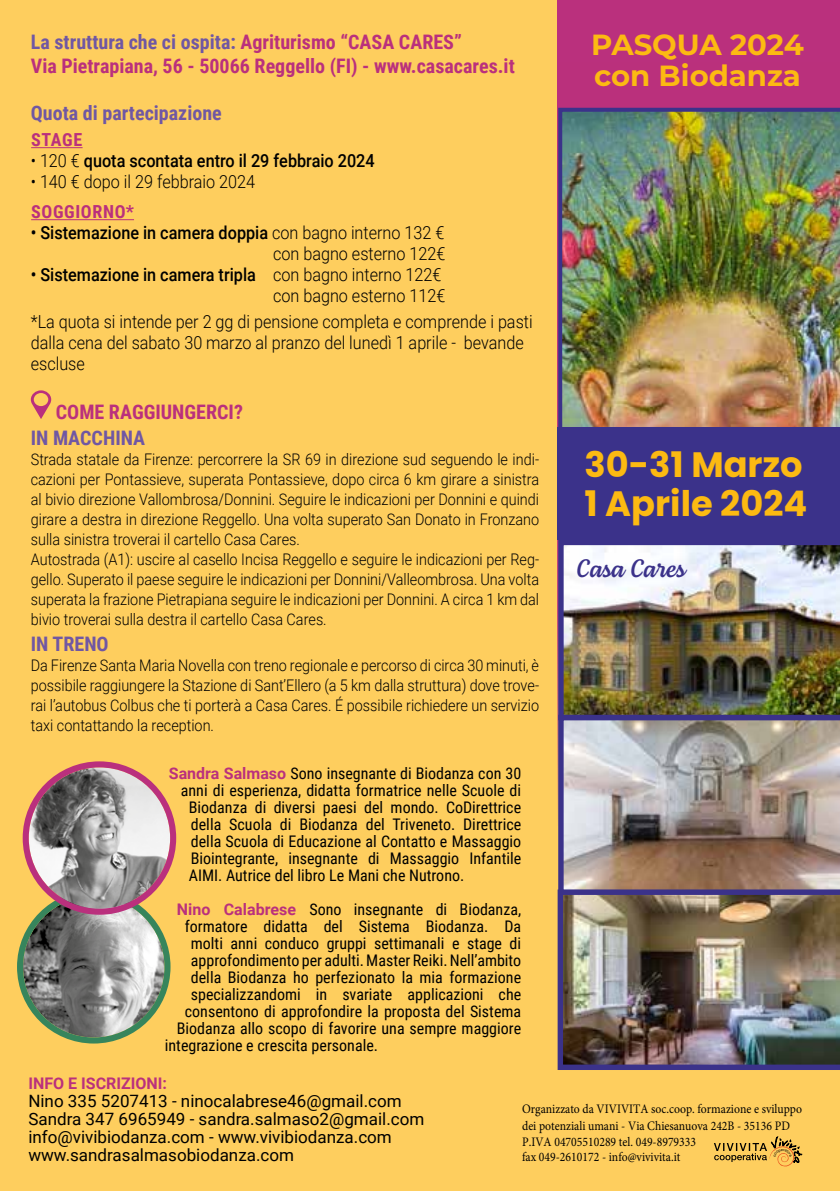
<style>
.page{position:relative;width:840px;height:1191px;background:#fff}
.page>*{position:absolute;margin:0;border:0;box-sizing:border-box;transform-origin:0 0}
.t1{font:700 35.2px/38.4px "Poppins";color:#fcba12}
.t2{font:700 29.2px/31.2px "Montserrat";color:#fcba12}
.t3{font:26px "Lemongrass Script";color:#3b328a;scale:.96 1}
.t4{font:700 20px/24px "Roboto Condensed";color:#ba307d}
.t5{font:700 20px "Roboto Condensed";color:#7057a3}
.t6{font:300 18px/21px "Roboto";color:#000;text-align:right;scale:.9 1}
.t7{font:500 18px "Roboto";color:#000;scale:.9 1}
.t8{font:700 18px "Roboto Condensed";letter-spacing:.035em;color:#ba307d}
.t9{font:17px/18px "Roboto";color:#000}
.t10{font:300 16px/20px "Roboto";color:#000;scale:.9 1}
.t11{font:16px "Roboto Condensed";color:#000}
.t12{font:700 16px "Roboto";color:#ba307d}
.t13{font:13px/15.8px "Minion Pro";color:#000;scale:.9 1}
.s1{color:#7057a3}
.s2{font-weight:300}
.s3{font-weight:500}
.s4{font-family:"Roboto";font-weight:700;color:#ba307d}
</style>
<div class="page">
<div style="left:0;top:0;width:839px;height:1191px;background:#fece5e"></div>
<div style="left:557px;top:0;width:282px;height:825px;background:#ba307d"></div>
<img style="left:558px;top:108px;width:281px;height:319px">
<hr style="left:31px;top:147px;width:52px;height:1px;background:#ba307d">
<hr style="left:31px;top:219px;width:103px;height:1px;background:#ba307d">
<img style="left:558px;top:720px;width:281px;height:169px">
<img style="left:557px;top:889px;width:282px;height:181px">
<img style="left:558px;top:540px;width:281px;height:180px">
<img style="left:23px;top:896px;width:141px;height:141px;border-radius:71px">
<div style="left:17px;top:890px;width:153px;height:153px;border:6px solid #37855c;border-radius:50%"></div>
<img style="left:29px;top:767px;width:141px;height:141px;border-radius:71px">
<div style="left:23px;top:761px;width:153px;height:153px;border:6px solid #ba307d;border-radius:50%"></div>
<div style="left:557px;top:427px;width:282px;height:113px;background:#3b328a"></div>
<svg style="left:31px;top:390px;width:20px;height:29px"></svg>
<svg style="left:714px;top:1136px;width:87px;height:30px"></svg>
<p class="t4" style="left:31px;top:29px;width:485px"><span class="s1">La struttura che ci ospita:</span> Agriturismo “CASA CARES”<br>Via Pietrapiana, 56 - 50066 Reggello (FI) - www.casacares.it</p>
<p class="t5" style="left:31px;top:99px;width:192px">Quota di partecipazione</p>
<p class="t8" style="left:31px;top:127px;width:53px">STAGE</p>
<p class="t7" style="left:31px;top:148px;width:383px"><span class="s2">• 120 €</span> quota scontata entro il 29 febbraio 2024</p>
<p class="t6" style="left:31px;top:171px;width:251px">• 140 € dopo il 29 febbraio 2024</p>
<p class="t8" style="left:31px;top:199px;width:104px">SOGGIORNO*</p>
<p class="t6" style="left:31px;top:222px;width:462px"><span class="s3">• Sistemazione in camera doppia</span> con bagno interno 132 € con bagno esterno 122€</p>
<p class="t6" style="left:31px;top:264px;width:462px"><span class="s3">• Sistemazione in camera tripla</span> con bagno interno 122€ con bagno esterno 112€</p>
<p class="t6" style="left:31px;top:311px;width:559px;text-align:left">*La quota si intende per 2 gg di pensione completa e comprende i pasti dalla cena del sabato 30 marzo al pranzo del lunedì 1 aprile - bevande escluse</p>
<p class="t4" style="left:56px;top:399px;width:188px">COME RAGGIUNGERCI?</p>
<p class="t5" style="left:31px;top:424px;width:116px">IN MACCHINA</p>
<p class="t10" style="left:31px;top:449px;width:566px">Strada statale da Firenze: percorrere la SR 69 in direzione sud seguendo le indi&shy;cazioni per Pontassieve, superata Pontassieve, dopo circa 6 km girare a sinistra al bivio direzione Vallombrosa/Donnini. Seguire le indicazioni per Donnini e quindi girare a destra in direzione Reggello. Una volta superato San Donato in Fronzano sulla sinistra troverai il cartello Casa Cares.<br>Autostrada (A1): uscire al casello Incisa Reggello e seguire le indicazioni per Reg&shy;gello. Superato il paese seguire le indicazioni per Donnini/Valleombrosa. Una volta superata la frazione Pietrapiana seguire le indicazioni per Donnini. A circa 1 km dal bivio troverai sulla destra il cartello Casa Cares.</p>
<p class="t5" style="left:31px;top:630px;width:79px">IN TRENO</p>
<p class="t10" style="left:31px;top:655px;width:566px;text-align:justify">Da Firenze Santa Maria Novella con treno regionale e percorso di circa 30 minuti, è possibile raggiungere la Stazione di Sant’Ellero (a 5 km dalla struttura) dove trove&shy;rai l’autobus Colbus che ti porterà a Casa Cares. É possibile richiedere un servizio taxi contattando la reception.</p>
<p class="t11" style="left:169px;top:761px;width:354px"><span class="s4">Sandra Salmaso</span> Sono insegnante di Biodanza con 30</p>
<p class="t11" style="left:181px;top:778px;width:341px">anni di esperienza, didatta formatrice nelle Scuole di</p>
<p class="t11" style="left:189px;top:795px;width:333px">Biodanza di diversi paesi del mondo. CoDirettrice</p>
<p class="t11" style="left:191px;top:812px;width:331px">della Scuola di Biodanza del Triveneto. Direttrice</p>
<p class="t11" style="left:191px;top:829px;width:332px">della Scuola di Educazione al Contatto e Massaggio</p>
<p class="t11" style="left:191px;top:846px;width:331px">Biointegrante, insegnante di Massaggio Infantile</p>
<p class="t11" style="left:189px;top:863px;width:277px">AIMI. Autrice del libro Le Mani che Nutrono.</p>
<p class="t11" style="left:177px;top:897px;width:346px"><span class="s4">Nino Calabrese</span> Sono insegnante di Biodanza,</p>
<p class="t11" style="left:185px;top:914px;width:337px">formatore didatta del Sistema Biodanza. Da</p>
<p class="t11" style="left:191px;top:931px;width:331px">molti anni conduco gruppi settimanali e stage di</p>
<p class="t11" style="left:191px;top:948px;width:331px">approfondimento per adulti. Master Reiki. Nell’ambito</p>
<p class="t11" style="left:191px;top:965px;width:331px">della Biodanza ho perfezionato la mia formazione</p>
<p class="t11" style="left:191px;top:982px;width:331px">specializzandomi in svariate applicazioni che</p>
<p class="t11" style="left:185px;top:999px;width:337px">consentono di approfondire la proposta del Sistema</p>
<p class="t11" style="left:177px;top:1016px;width:345px">Biodanza allo scopo di favorire una sempre maggiore</p>
<p class="t11" style="left:165px;top:1033px;width:214px">integrazione e crescita personale.</p>
<h2 class="t2" style="left:591px;top:28px;width:214px">PASQUA 2024 con Biodanza</h2>
<h1 class="t1" style="left:584px;top:446px;width:224px">30-31 Marzo<br>1 Aprile 2024</h1>
<h3 class="t3" style="left:576px;top:553px;width:115px">Casa Cares</h3>
<p class="t12" style="left:28px;top:1072px;width:140px">INFO E ISCRIZIONI:</p>
<p class="t9" style="left:28px;top:1091px;width:397px">Nino 335 5207413 - ninocalabrese46@gmail.com Sandra 347 6965949 - sandra.salmaso2@gmail.com info@vivibiodanza.com - www.vivibiodanza.com www.sandrasalmasobiodanza.com</p>
<p class="t13" style="left:522px;top:1101px;width:312px">Organizzato da VIVIVITA soc.coop. formazione e sviluppo dei potenziali umani - Via Chiesanuova 242B - 35136 PD P.IVA 04705510289 tel. 049-8979333<br>fax 049-2610172 - info@vivivita.it</p>
</div>
